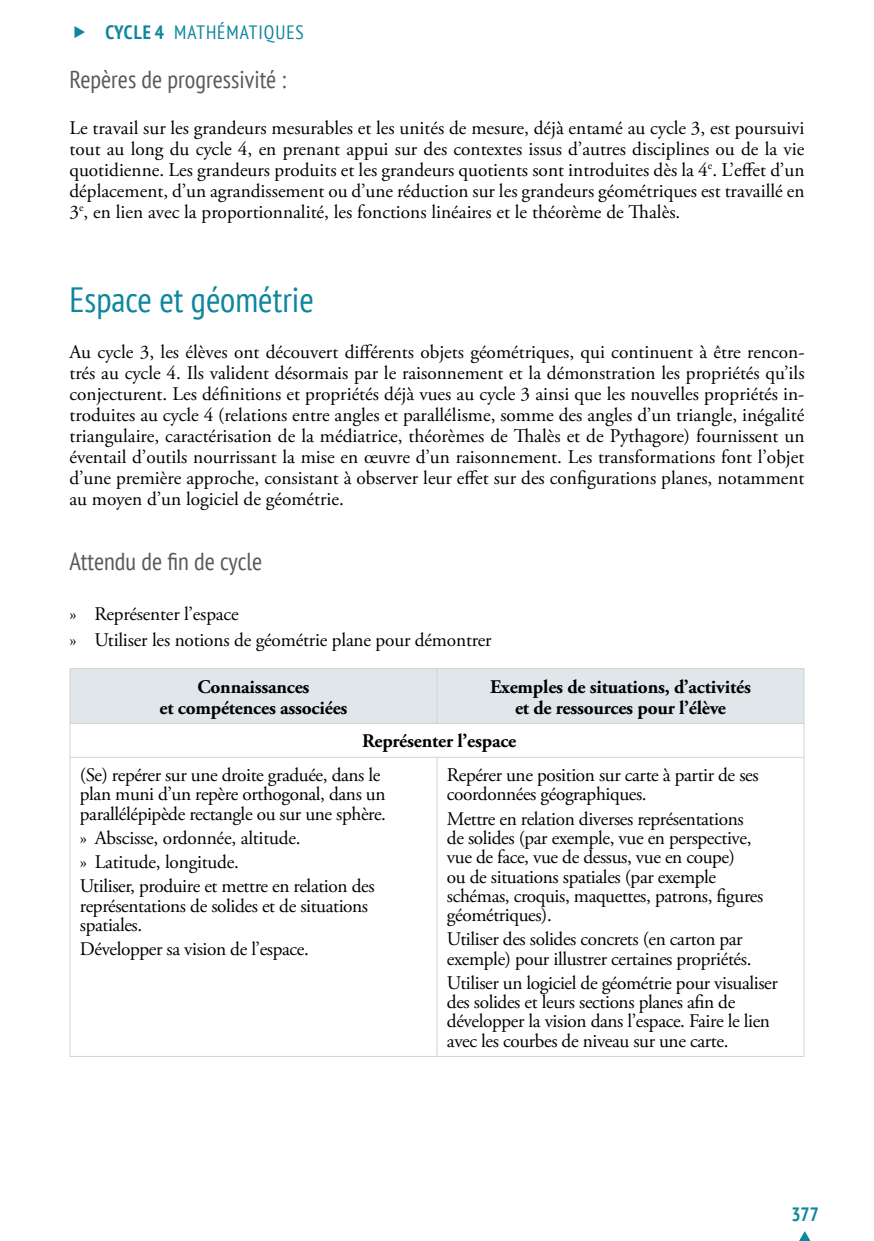
<style>
.page{position:relative;width:874px;height:1241px;background:#fff}
.page>*{position:absolute;margin:0;border:0;box-sizing:border-box;transform-origin:0 0}
.t1{font:condensed 35px "PT Sans";color:#0e869e}
.t2{font:condensed 24.5px "PT Sans";color:#58595b}
.t3{font:19.25px/19.2px "Adobe Garamond Pro";letter-spacing:-.02em;color:#000}
.t4{font:700 19.25px/21px "Adobe Garamond Pro";letter-spacing:-.01em;color:#000;text-align:center}
.t5{font:condensed 19.25px "PT Sans";letter-spacing:.05em;color:#0e869e}
.t6{font:700 condensed 19.25px "PT Sans";color:#0e869e}
.s1{font-weight:700}
</style>
<div class="page">
<svg style="left:799px;top:1231px;width:11px;height:9px"></svg>
<div style="left:70px;top:669px;width:733px;height:54px;background:#dfe7eb"></div>
<hr style="left:69px;top:668px;width:368px;height:1px;background:#d1d3d4">
<hr style="left:69px;top:669px;width:1px;height:54px;background:#d1d3d4">
<hr style="left:437px;top:668px;width:367px;height:1px;background:#d1d3d4">
<hr style="left:436px;top:669px;width:1px;height:54px;background:#d1d3d4">
<hr style="left:803px;top:669px;width:1px;height:54px;background:#d1d3d4">
<hr style="left:69px;top:723px;width:368px;height:1px;background:#d1d3d4">
<hr style="left:69px;top:723px;width:1px;height:33px;background:#d1d3d4">
<hr style="left:437px;top:723px;width:367px;height:1px;background:#d1d3d4">
<hr style="left:803px;top:723px;width:1px;height:33px;background:#d1d3d4">
<hr style="left:69px;top:756px;width:368px;height:1px;background:#d1d3d4">
<hr style="left:69px;top:757px;width:1px;height:298px;background:#d1d3d4">
<hr style="left:437px;top:756px;width:367px;height:1px;background:#d1d3d4">
<hr style="left:436px;top:757px;width:1px;height:298px;background:#d1d3d4">
<hr style="left:803px;top:757px;width:1px;height:298px;background:#d1d3d4">
<hr style="left:69px;top:1055px;width:368px;height:1px;background:#d1d3d4">
<hr style="left:437px;top:1055px;width:367px;height:1px;background:#d1d3d4">
<p class="t5" style="left:105px;top:20px;width:200px"><span class="s1">Cycle 4</span> MATHÉMATIQUES</p>
<p class="t2" style="left:69px;top:63px;width:218px">Repères de progressivité :</p>
<p class="t3" style="left:69px;top:118px;width:736px;line-height:21px;text-align:justify">Le travail sur les grandeurs mesurables et les unités de mesure, déjà entamé au cycle 3, est poursuivi tout au long du cycle 4, en prenant appui sur des contextes issus d’autres disciplines ou de la vie quotidienne. Les grandeurs produits et les grandeurs quotients sont introduites dès la 4<sup>e</sup>. L’effet d’un déplacement, d’un agrandissement ou d’une réduction sur les grandeurs géométriques est travaillé en 3<sup>e</sup>, en lien avec la proportionnalité, les fonctions linéaires et le théorème de Thalès.</p>
<h1 class="t1" style="left:69px;top:277px;width:246px">Espace et géométrie</h1>
<p class="t3" style="left:69px;top:342px;width:736px;line-height:21px;text-align:justify">Au cycle 3, les élèves ont découvert différents objets géométriques, qui continuent à être rencon&shy;trés au cycle 4. Ils valident désormais par le raisonnement et la démonstration les propriétés qu’ils conjecturent. Les définitions et propriétés déjà vues au cycle 3 ainsi que les nouvelles propriétés in&shy;troduites au cycle 4 (relations entre angles et parallélisme, somme des angles d’un triangle, inégalité triangulaire, caractérisation de la médiatrice, théorèmes de Thalès et de Pythagore) fournissent un éventail d’outils nourrissant la mise en œuvre d’un raisonnement. Les transformations font l’objet d’une première approche, consistant à observer leur effet sur des configurations planes, notamment au moyen d’un logiciel de géométrie.</p>
<p class="t2" style="left:69px;top:545px;width:194px">Attendu de fin de cycle</p>
<p class="t3" style="left:69px;top:602px;width:423px;line-height:25.9px">» Représenter l’espace<br>» Utiliser les notions de géométrie plane pour démontrer</p>
<p class="t4" style="left:159px;top:676px;width:189px">Connaissances<br>et compétences associées</p>
<p class="t4" style="left:490px;top:676px;width:262px">Exemples de situations, d’activités et de ressources pour l’élève</p>
<p class="t4" style="left:362px;top:731px;width:156px">Représenter l’espace</p>
<p class="t3" style="left:80px;top:766px;width:307px">(Se) repérer sur une droite graduée, dans le plan muni d’un repère orthogonal, dans un parallélépipède rectangle ou sur une sphère.</p>
<p class="t3" style="left:80px;top:826px;width:296px;line-height:24.2px">» Abscisse, ordonnée, altitude.<br>» Latitude, longitude.<br>Utiliser, produire et mettre en relation des</p>
<p class="t3" style="left:80px;top:896px;width:289px">représentations de solides et de situations spatiales.</p>
<p class="t3" style="left:80px;top:939px;width:230px">Développer sa vision de l’espace.</p>
<p class="t3" style="left:446px;top:766px;width:313px">Repérer une position sur carte à partir de ses coordonnées géographiques.</p>
<p class="t3" style="left:446px;top:809px;width:318px">Mettre en relation diverses représentations de solides (par exemple, vue en perspective, vue de face, vue de dessus, vue en coupe)<br>ou de situations spatiales (par exemple schémas, croquis, maquettes, patrons, figures géométriques).</p>
<p class="t3" style="left:446px;top:930px;width:306px">Utiliser des solides concrets (en carton par exemple) pour illustrer certaines propriétés.</p>
<p class="t3" style="left:446px;top:973px;width:332px">Utiliser un logiciel de géométrie pour visualiser des solides et leurs sections planes afin de développer la vision dans l’espace. Faire le lien avec les courbes de niveau sur une carte.</p>
<p class="t6" style="left:791px;top:1201px;width:29px">377</p>
</div>
